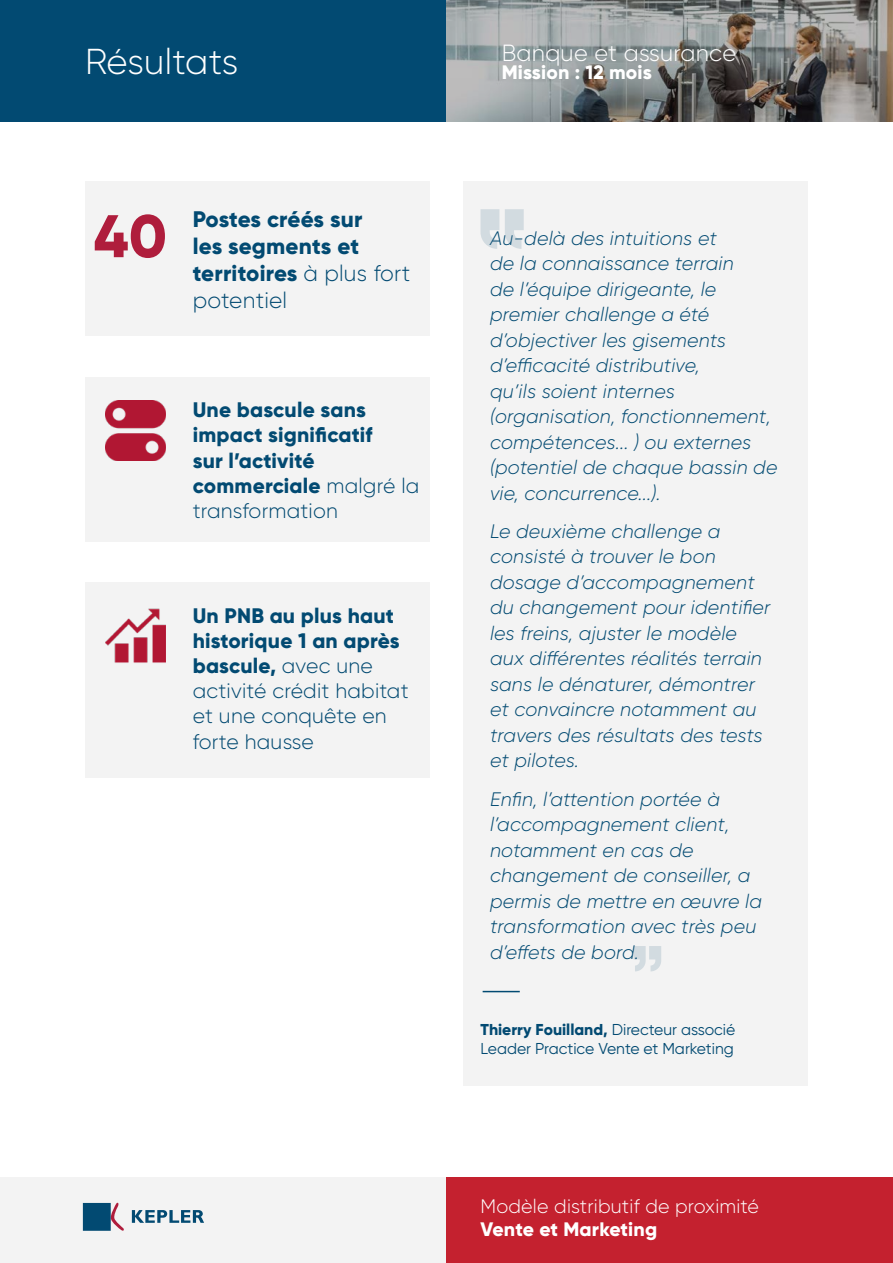
<style>
.page{position:relative;width:893px;height:1263px;background:#fff}
.page>*{position:absolute;margin:0;border:0;box-sizing:border-box;transform-origin:0 0}
.RESULTS_texte{font:800 60px "Gilroy";color:#af1d3c}
.TITRE_PAGE_bloc_bleu{font:300 36px "Gilroy";color:#fff}
.t1{font:300 23.4px "Gilroy";letter-spacing:.01em;color:#fff}
.RESULTS_texte-2{font:800 22.5px/27px "Gilroy";letter-spacing:.005em;color:#024a72}
.RESULTS_texte-3{font:300 21px/25.2px "Gilroy";letter-spacing:.01em;color:#024a72}
.RESULTS_texte-4{font:800 21px/25.2px "Gilroy";letter-spacing:.01em;color:#024a72}
.RESULTS_citation{font:italic 300 19.5px/25.5px "Gilroy";letter-spacing:.01em;color:#024a72}
.t2{font:800 19.5px "Gilroy";letter-spacing:.01em;color:#fff}
.t3{font:300 19.5px "Gilroy";letter-spacing:.01em;color:#fff}
.TEXTE_COURANT_puces{font:15.75px/18.9px "Gilroy";color:#024a72}
.s1{font-weight:300}
.s2{font-weight:800}
</style>
<div class="page">
<div style="left:0;top:1178px;width:446px;height:85px;background:#f3f3f3"></div>
<svg style="left:132px;top:1210px;width:72px;height:13px"></svg>
<svg style="left:83px;top:1202px;width:41px;height:29px"></svg>
<div style="left:446px;top:1178px;width:447px;height:85px;background:#c4212f"></div>
<div style="left:0;top:0;width:446px;height:121px;background:#024a72"></div>
<svg style="left:446px;top:0;width:447px;height:121px;background:#858685"></svg>
<div style="left:463px;top:181px;width:345px;height:905px;background:#f3f3f3"></div>
<div style="left:85px;top:181px;width:344px;height:155px;background:#f3f3f3"></div>
<svg style="left:505px;top:209px;width:19px;height:40px"></svg>
<svg style="left:480px;top:209px;width:19px;height:40px"></svg>
<svg style="left:633px;top:946px;width:28px;height:25px"></svg>
<hr style="left:483px;top:991px;width:37px;height:1px;background:#024a72">
<div style="left:85px;top:377px;width:344px;height:164px;background:#f3f3f3"></div>
<img style="left:106px;top:401px;width:59px;height:59px">
<div style="left:85px;top:583px;width:344px;height:195px;background:#f3f3f3"></div>
<img style="left:106px;top:608px;width:59px;height:55px">
<p class="TITRE_PAGE_bloc_bleu" style="left:85px;top:40px;width:155px">Résultats</p>
<p class="RESULTS_texte" style="left:94px;top:198px;width:75px">40</p>
<p class="RESULTS_texte-2" style="left:193px;top:206px;width:219px">Postes créés sur<br>les segments et territoires <span class="s1">à plus fort potentiel</span></p>
<p class="RESULTS_texte-4" style="left:193px;top:397px;width:228px">Une bascule sans impact significatif<br>sur l’activité commerciale <span class="s1">malgré la transformation</span></p>
<p class="RESULTS_texte-3" style="left:193px;top:602px;width:217px"><span class="s2">Un PNB au plus haut historique 1 an après bascule,</span> avec une activité crédit habitat et une conquête en forte hausse</p>
<p class="t1" style="left:502px;top:38px;width:236px">Banque et assurance</p>
<p class="t2" style="left:502px;top:60px;width:152px">Mission : 12 mois</p>
<p class="RESULTS_citation" style="left:490px;top:225px;width:289px">Au-delà des intuitions et<br>de la connaissance terrain<br>de l’équipe dirigeante, le premier challenge a été d’objectiver les gisements d’efficacité distributive,<br>qu’ils soient internes (organisation, fonctionnement, compétences... ) ou externes (potentiel de chaque bassin de vie, concurrence...).</p>
<p class="RESULTS_citation" style="left:490px;top:518px;width:282px">Le deuxième challenge a consisté à trouver le bon dosage d’accompagnement du changement pour identifier les freins, ajuster le modèle aux différentes réalités terrain sans le dénaturer, démontrer et convaincre notamment au travers des résultats des tests et pilotes.</p>
<p class="RESULTS_citation" style="left:490px;top:786px;width:273px">Enfin, l’attention portée à l’accompagnement client, notamment en cas de changement de conseiller, a permis de mettre en œuvre la transformation avec très peu d’effets de bord.</p>
<p class="TEXTE_COURANT_puces" style="left:480px;top:1020px;width:256px"><span class="s2">Thierry Fouilland,</span> Directeur associé<br>Leader Practice Vente et Marketing</p>
<p class="t3" style="left:480px;top:1194px;width:280px">Modèle distributif de proximité</p>
<p class="t2" style="left:480px;top:1217px;width:178px">Vente et Marketing</p>
</div>
